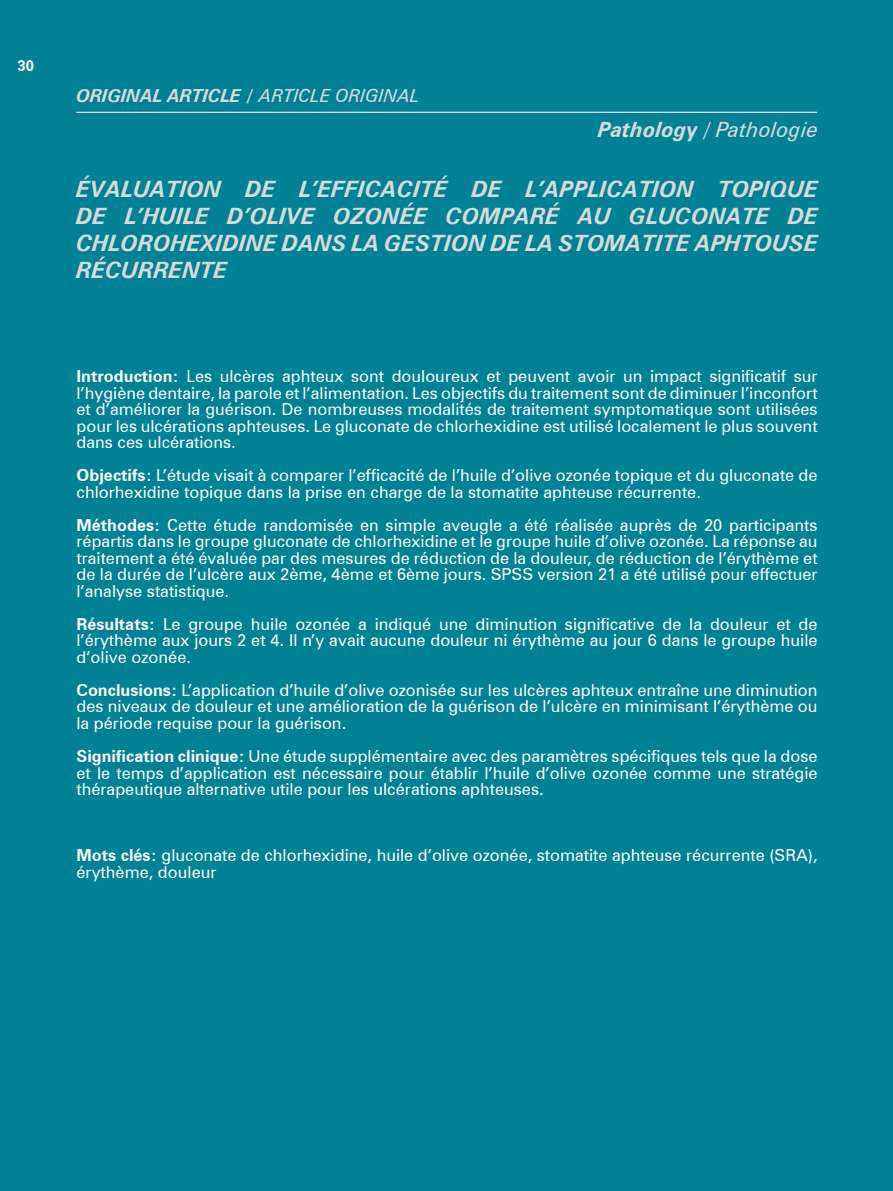
<style>
.page{position:relative;width:893px;height:1191px;background:#008294}
.page>*{position:absolute;margin:0;border:0;box-sizing:border-box;transform-origin:0 0}
.t1{font:italic 700 22.5px/27px "Zurich BT";letter-spacing:.01em;color:#d9d9db;text-align:justify}
.t2{font:italic 21px "Zurich BT";color:#d9d9db}
.t3{font:italic 700 18px "Zurich BT";color:#d9d9db}
.HTML_Preformatted{font:16.5px/16.5px "Zurich BT";color:#fff;text-align:justify}
.t4{font:700 15px "Zurich BT";color:#fff}
.s1{font-style:normal}
.s2{font-weight:400}
.s3{font-weight:700}
</style>
<div class="page">
<hr style="left:77px;top:112px;width:740px;height:1px;background:#d9d9db">
<p class="t4" style="left:17px;top:57px;width:18px">30</p>
<p class="t3" style="left:77px;top:84px;width:345px">ORIGINAL ARTICLE <span class="s1">/</span> <span class="s2">ARTICLE ORIGINAL</span></p>
<p class="t2" style="left:598px;top:117px;width:222px"><span class="s3">Pathology</span> / Pathologie</p>
<p class="t1" style="left:76px;top:176px;width:743px">ÉVALUATION DE L’EFFICACITÉ DE L’APPLICATION TOPIQUE DE L’HUILE D’OLIVE OZONÉE COMPARÉ AU GLUCONATE DE CHLOROHEXIDINE DANS LA GESTION DE LA STOMATITE APHTOUSE RÉCURRENTE</p>
<p class="HTML_Preformatted" style="left:76px;top:368px;width:743px"><span class="s3">Introduction:</span> Les ulcères aphteux sont douloureux et peuvent avoir un impact significatif sur l’hygiène dentaire, la parole et l’alimentation. Les objectifs du traitement sont de diminuer l’inconfort et d’améliorer la guérison. De nombreuses modalités de traitement symptomatique sont utilisées pour les ulcérations aphteuses. Le gluconate de chlorhexidine est utilisé localement le plus souvent dans ces ulcérations.</p>
<p class="HTML_Preformatted" style="left:76px;top:467px;width:743px"><span class="s3">Objectifs:</span> L’étude visait à comparer l’efficacité de l’huile d’olive ozonée topique et du gluconate de chlorhexidine topique dans la prise en charge de la stomatite aphteuse récurrente.</p>
<p class="HTML_Preformatted" style="left:76px;top:516px;width:743px"><span class="s3">Méthodes:</span> Cette étude randomisée en simple aveugle a été réalisée auprès de 20 participants répartis dans le groupe gluconate de chlorhexidine et le groupe huile d’olive ozonée. La réponse au traitement a été évaluée par des mesures de réduction de la douleur, de réduction de l’érythème et de la durée de l’ulcère aux 2ème, 4ème et 6ème jours. SPSS version 21 a été utilisé pour effectuer l’analyse statistique.</p>
<p class="HTML_Preformatted" style="left:76px;top:615px;width:743px"><span class="s3">Résultats:</span> Le groupe huile ozonée a indiqué une diminution significative de la douleur et de l’érythème aux jours 2 et 4. Il n’y avait aucune douleur ni érythème au jour 6 dans le groupe huile d’olive ozonée.</p>
<p class="HTML_Preformatted" style="left:76px;top:681px;width:743px"><span class="s3">Conclusions:</span> L’application d’huile d’olive ozonisée sur les ulcères aphteux entraîne une diminution des niveaux de douleur et une amélioration de la guérison de l’ulcère en minimisant l’érythème ou la période requise pour la guérison.</p>
<p class="HTML_Preformatted" style="left:76px;top:747px;width:743px"><span class="s3">Signification clinique:</span> Une étude supplémentaire avec des paramètres spécifiques tels que la dose et le temps d’application est nécessaire pour établir l’huile d’olive ozonée comme une stratégie thérapeutique alternative utile pour les ulcérations aphteuses.</p>
<p class="HTML_Preformatted" style="left:76px;top:846px;width:743px"><span class="s3">Mots clés:</span> gluconate de chlorhexidine, huile d’olive ozonée, stomatite aphteuse récurrente (SRA), érythème, douleur</p>
</div>
